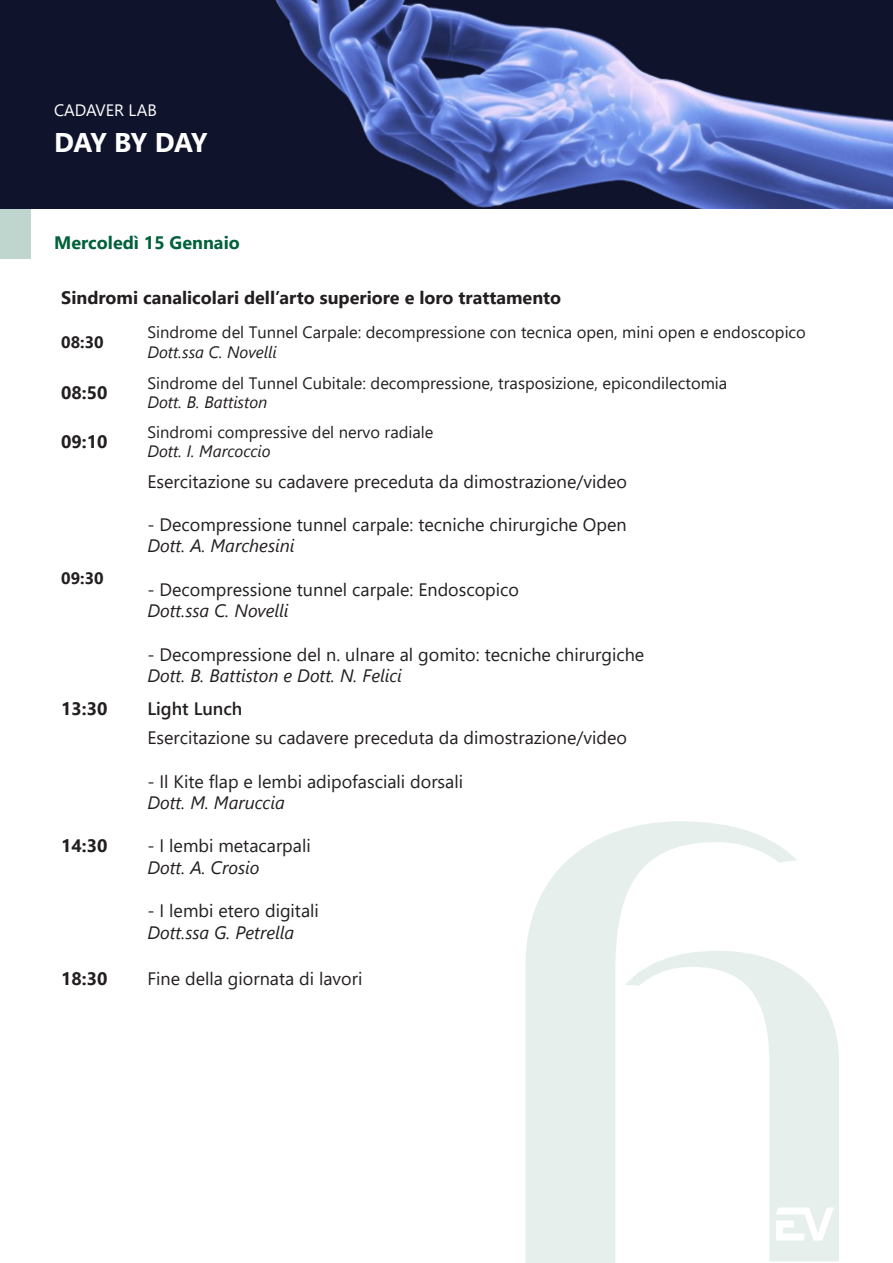
<style>
.page{position:relative;width:893px;height:1263px;background:#fff}
.page>*{position:absolute;margin:0;border:0;box-sizing:border-box;transform-origin:0 0}
.t1{font:700 27px "Segoe UI";letter-spacing:-.025em;color:#fff}
.t2{font:18px/21.6px "Segoe UI";color:#231f20}
.t3{font:italic 18px "Segoe UI";color:#231f20}
.t4{font:700 18px "Segoe UI";color:#231f20}
.t5{font:700 18px "Segoe UI";color:#00613b}
.t6{font:600 18px "Segoe UI";color:#231f20}
.t7{font:16.5px "Segoe UI";color:#231f20}
.t8{font:italic 16.5px "Segoe UI";color:#231f20}
.t9{font:16.5px "Segoe UI";color:#fff}
.t10{font:700 16.5px "Segoe UI";color:#231f20}
.s1{font-style:italic}
</style>
<div class="page">
<svg style="left:525px;top:821px;width:272px;height:442px;fill:#e6efec"></svg>
<svg style="left:625px;top:951px;width:214px;height:310px"></svg>
<svg style="left:776px;top:1207px;width:58px;height:33px"></svg>
<img style="left:0;top:0;width:893px;height:208px">
<div style="left:0;top:209px;width:31px;height:49px;background:#bfd6cf"></div>
<hr style="left:892px;top:209px;width:1px;height:49px;background:#bfd6cf">
<p class="t9" style="left:54px;top:95px;width:104px">CADAVER LAB</p>
<p class="t1" style="left:54px;top:117px;width:155px">DAY BY DAY</p>
<p class="t5" style="left:54px;top:226px;width:187px">Mercoledì 15 Gennaio</p>
<p class="t4" style="left:61px;top:281px;width:501px">Sindromi canalicolari dell’arto superiore e loro trattamento</p>
<p class="t10" style="left:61px;top:327px;width:44px">08:30</p>
<p class="t7" style="left:147px;top:317px;width:660px">Sindrome del Tunnel Carpale: decompressione con tecnica open, mini open e endoscopico</p>
<p class="t8" style="left:147px;top:336px;width:131px">Dott.ssa C. Novelli</p>
<p class="t4" style="left:61px;top:376px;width:48px">08:50</p>
<p class="t4" style="left:61px;top:425px;width:48px">09:10</p>
<p class="t10" style="left:61px;top:563px;width:44px">09:30</p>
<p class="t7" style="left:147px;top:367px;width:581px">Sindrome del Tunnel Cubitale: decompressione, trasposizione, epicondilectomia</p>
<p class="t8" style="left:147px;top:387px;width:122px">Dott. B. Battiston</p>
<p class="t7" style="left:147px;top:416px;width:288px">Sindromi compressive del nervo radiale</p>
<p class="t8" style="left:147px;top:436px;width:125px">Dott. I. Marcoccio</p>
<p class="t2" style="left:147px;top:469px;width:481px">Esercitazione su cadavere preceduta da dimostrazione/video</p>
<p class="t2" style="left:147px;top:512px;width:481px">- Decompressione tunnel carpale: tecniche chirurgiche Open<br><span class="s1">Dott. A. Marchesini</span></p>
<p class="t2" style="left:147px;top:577px;width:373px">- Decompressione tunnel carpale: Endoscopico</p>
<p class="t3" style="left:147px;top:594px;width:143px">Dott.ssa C. Novelli</p>
<p class="t2" style="left:147px;top:642px;width:498px">- Decompressione del n. ulnare al gomito: tecniche chirurgiche</p>
<p class="t3" style="left:147px;top:659px;width:256px">Dott. B. Battiston e Dott. N. Felici</p>
<p class="t4" style="left:61px;top:691px;width:48px">13:30</p>
<p class="t6" style="left:147px;top:691px;width:97px">Light Lunch</p>
<p class="t4" style="left:61px;top:829px;width:48px">14:30</p>
<p class="t2" style="left:147px;top:725px;width:481px">Esercitazione su cadavere preceduta da dimostrazione/video</p>
<p class="t2" style="left:147px;top:769px;width:317px">- Il Kite flap e lembi adipofasciali dorsali</p>
<p class="t3" style="left:147px;top:786px;width:139px">Dott. M. Maruccia</p>
<p class="t2" style="left:147px;top:833px;width:165px">- I lembi metacarpali</p>
<p class="t3" style="left:147px;top:850px;width:114px">Dott. A. Crosio</p>
<p class="t2" style="left:147px;top:898px;width:173px">- I lembi etero digitali</p>
<p class="t3" style="left:147px;top:915px;width:148px">Dott.ssa G. Petrella</p>
<p class="t4" style="left:61px;top:962px;width:48px">18:30</p>
<p class="t2" style="left:147px;top:967px;width:217px">Fine della giornata di lavori</p>
</div>
